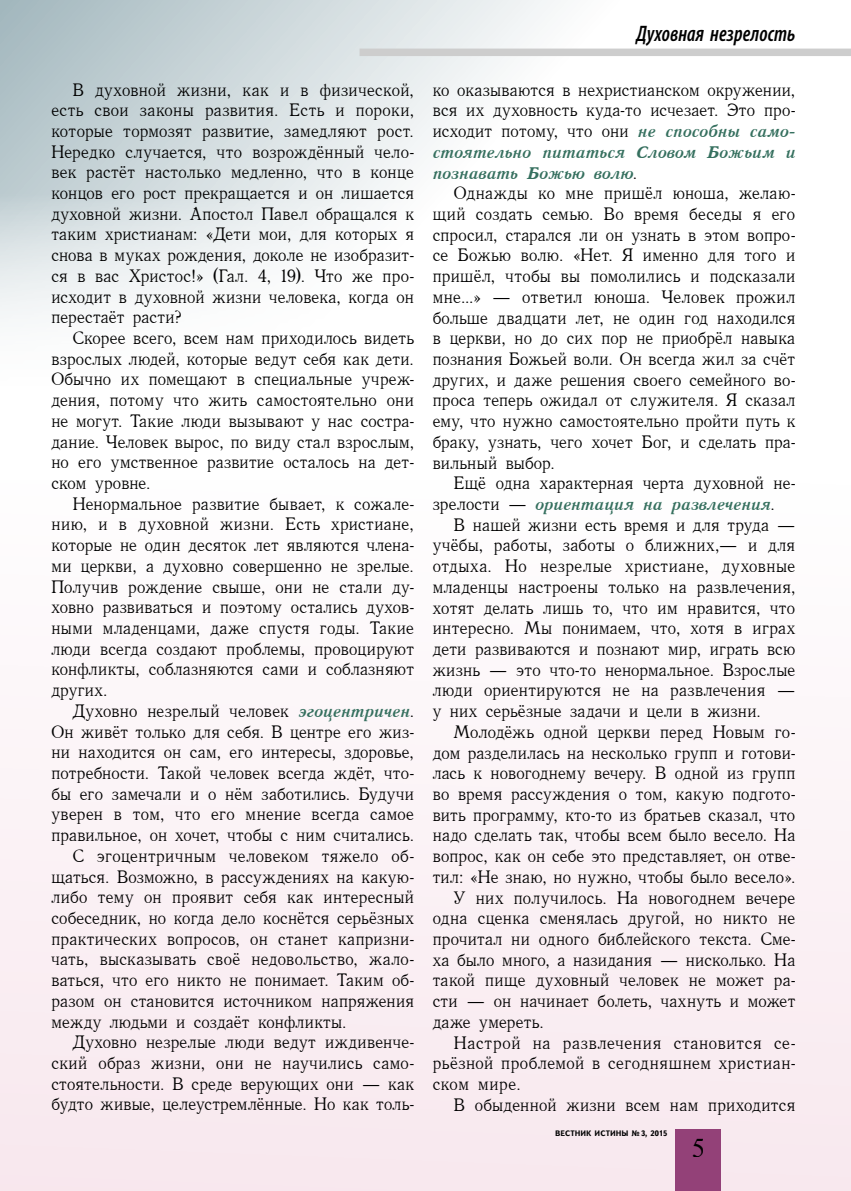
<style>
.page{position:relative;width:851px;height:1191px;background:#fff}
.page>*{position:absolute;margin:0;border:0;box-sizing:border-box;transform-origin:0 0}
.t1{font:27px "Iskoola Pota";color:#000}
.t2{font:italic 600 condensed 22.5px "Myriad Pro";letter-spacing:.005em;color:#000;scale:.92 1}
.t3{font:17.85px/20.7px "Antiqua";letter-spacing:-.025em;color:#000;text-align:justify}
.t4{font:17.85px "Antiqua";color:#000}
.t5{font:700 8.25px "Bukvarnaya";color:#000}
.s1{font-weight:700;font-style:italic;color:#36705f}
</style>
<div class="page">
<div style="left:0;top:480px;width:850px;height:711px;background:#fbf3f6"></div>
<svg style="left:0;top:0;width:850px;height:319px"></svg>
<div style="left:359px;top:49px;width:491px;height:7px;background:#cdcdcd"></div>
<div style="left:674px;top:1129px;width:46px;height:62px;background:#934178"></div>
<p class="t3" style="left:51px;top:79px;width:365px;text-indent:21px">В духовной жизни, как и в физической, есть свои законы развития. Есть и пороки, которые тормозят развитие, замедляют рост.<br>Нередко случается, что возрождённый чело&shy;век растёт настолько медленно, что в конце концов его рост прекращается и он лишается духовной жизни. Апостол Павел обращался к таким христианам: «Дети мои, для которых я снова в муках рождения, доколе не изобразит&shy;ся в вас Христос!» (Гал. 4, 19). Что же про&shy;исходит в духовной жизни человека, когда он перестаёт расти?</p>
<p class="t3" style="left:51px;top:328px;width:365px;text-indent:21px">Скорее всего, всем нам приходилось видеть взрослых людей, которые ведут себя как дети.<br>Обычно их помещают в специальные учреж&shy;дения, потому что жить самостоятельно они не могут. Такие люди вызывают у нас состра&shy;дание. Человек вырос, по виду стал взрослым, но его умственное развитие осталось на дет&shy;ском уровне.</p>
<p class="t3" style="left:51px;top:493px;width:365px;text-indent:21px">Ненормальное развитие бывает, к сожале&shy;нию, и в духовной жизни. Есть христиане, которые не один десяток лет являются члена&shy;ми церкви, а духовно совершенно не зрелые.<br>Получив рождение свыше, они не стали ду&shy;ховно развиваться и поэтому остались духов&shy;ными младенцами, даже спустя годы. Такие люди всегда создают проблемы, провоцируют конфликты, соблазняются сами и соблазняют других.</p>
<p class="t3" style="left:72px;top:700px;width:343px">Духовно незрелый человек <span class="s1">эгоцентричен</span>.</p>
<p class="t3" style="left:51px;top:721px;width:365px">Он живёт только для себя. В центре его жиз-</p>
<p class="t3" style="left:51px;top:742px;width:364px">ни находится он сам, его интересы, здоровье,</p>
<p class="t3" style="left:51px;top:762px;width:365px">потребности. Такой человек всегда ждёт, что-</p>
<p class="t3" style="left:51px;top:783px;width:365px">бы его замечали и о нём заботились. Будучи</p>
<p class="t3" style="left:51px;top:804px;width:365px">уверен в том, что его мнение всегда самое</p>
<p class="t3" style="left:51px;top:825px;width:365px">правильное, он хочет, чтобы с ним считались.</p>
<p class="t3" style="left:72px;top:845px;width:343px">С эгоцентричным человеком тяжело об-</p>
<p class="t3" style="left:51px;top:866px;width:365px">щаться. Возможно, в рассуждениях на какую-</p>
<p class="t3" style="left:51px;top:887px;width:365px">либо тему он проявит себя как интересный</p>
<p class="t3" style="left:51px;top:907px;width:365px">собеседник, но когда дело коснётся серьёзных</p>
<p class="t3" style="left:51px;top:928px;width:365px">практических вопросов, он станет капризни-</p>
<p class="t3" style="left:51px;top:949px;width:365px">чать, высказывать своё недовольство, жало-</p>
<p class="t3" style="left:51px;top:970px;width:365px">ваться, что его никто не понимает. Таким об-</p>
<p class="t3" style="left:51px;top:990px;width:365px">разом он становится источником напряжения</p>
<p class="t3" style="left:51px;top:1011px;width:297px">между людьми и создаёт конфликты.</p>
<p class="t3" style="left:72px;top:1032px;width:343px">Духовно незрелые люди ведут иждивенче-</p>
<p class="t3" style="left:51px;top:1052px;width:365px">ский образ жизни, они не научились само-</p>
<p class="t3" style="left:51px;top:1073px;width:364px">стоятельности. В среде верующих они — как</p>
<p class="t3" style="left:51px;top:1094px;width:365px">будто живые, целеустремлённые. Но как толь-</p>
<p class="t2" style="left:636px;top:20px;width:174px">Духовная незрелость</p>
<p class="t3" style="left:432px;top:79px;width:365px">ко оказываются в нехристианском окружении, вся их духовность куда-то исчезает. Это про&shy;исходит потому, что они <span class="s1">не способны само&shy;стоятельно питаться Словом Божьим и познавать Божью волю</span>.</p>
<p class="t3" style="left:432px;top:183px;width:365px;text-indent:21px">Однажды ко мне пришёл юноша, желаю&shy;щий создать семью. Во время беседы я его спросил, старался ли он узнать в этом вопро&shy;се Божью волю. «Нет. Я именно для того и пришёл, чтобы вы помолились и подсказали мне...» — ответил юноша. Человек прожил больше двадцати лет, не один год находился в церкви, но до сих пор не приобрёл навыка познания Божьей воли. Он всегда жил за счёт других, и даже решения своего семейного во&shy;проса теперь ожидал от служителя. Я сказал ему, что нужно самостоятельно пройти путь к браку, узнать, чего хочет Бог, и сделать пра&shy;вильный выбор.</p>
<p class="t3" style="left:432px;top:473px;width:365px;text-indent:21px">Ещё одна характерная черта духовной не&shy;зрелости — <span class="s1">ориентация на развлечения</span>.</p>
<p class="t3" style="left:432px;top:514px;width:365px;text-indent:21px">В нашей жизни есть время и для труда — учёбы, работы, заботы о ближних,— и для отдыха. Но незрелые христиане, духовные младенцы настроены только на развлечения, хотят делать лишь то, что им нравится, что интересно. Мы понимаем, что, хотя в играх дети развиваются и познают мир, играть всю жизнь — это что-то ненормальное. Взрослые люди ориентируются не на развлечения — у них серьёзные задачи и цели в жизни.</p>
<p class="t3" style="left:453px;top:721px;width:343px">Молодёжь одной церкви перед Новым го-</p>
<p class="t3" style="left:432px;top:742px;width:365px">дом разделилась на несколько групп и готови-</p>
<p class="t3" style="left:432px;top:763px;width:364px">лась к новогоднему вечеру. В одной из групп</p>
<p class="t3" style="left:432px;top:783px;width:365px">во время рассуждения о том, какую подгото-</p>
<p class="t3" style="left:432px;top:804px;width:365px">вить программу, кто-то из братьев сказал, что</p>
<p class="t3" style="left:432px;top:825px;width:365px">надо сделать так, чтобы всем было весело. На</p>
<p class="t3" style="left:432px;top:846px;width:365px">вопрос, как он себе это представляет, он отве-</p>
<p class="t3" style="left:432px;top:866px;width:365px">тил: «Не знаю, но нужно, чтобы было весело».</p>
<p class="t3" style="left:453px;top:887px;width:343px">У них получилось. На новогоднем вечере</p>
<p class="t3" style="left:432px;top:908px;width:364px">одна сценка сменялась другой, но никто не</p>
<p class="t3" style="left:432px;top:928px;width:365px">прочитал ни одного библейского текста. Сме-</p>
<p class="t3" style="left:432px;top:949px;width:364px">ха было много, а назидания — нисколько. На</p>
<p class="t3" style="left:432px;top:970px;width:365px">такой пище духовный человек не может ра-</p>
<p class="t3" style="left:432px;top:991px;width:365px">сти — он начинает болеть, чахнуть и может</p>
<p class="t3" style="left:432px;top:1011px;width:113px">даже умереть.</p>
<p class="t4" style="left:453px;top:1032px;width:343px">Настрой на развлечения становится се-</p>
<p class="t3" style="left:432px;top:1053px;width:362px">рьёзной проблемой в сегодняшнем христиан--</p>
<p class="t3" style="left:432px;top:1073px;width:90px">ском мире.</p>
<p class="t3" style="left:453px;top:1094px;width:343px">В обыденной жизни всем нам приходится</p>
<p class="t5" style="left:555px;top:1128px;width:113px">ВЕСТНИК ИСТИНЫ № 3, 2015</p>
<h1 class="t1" style="left:691px;top:1131px;width:15px">5</h1>
</div>
